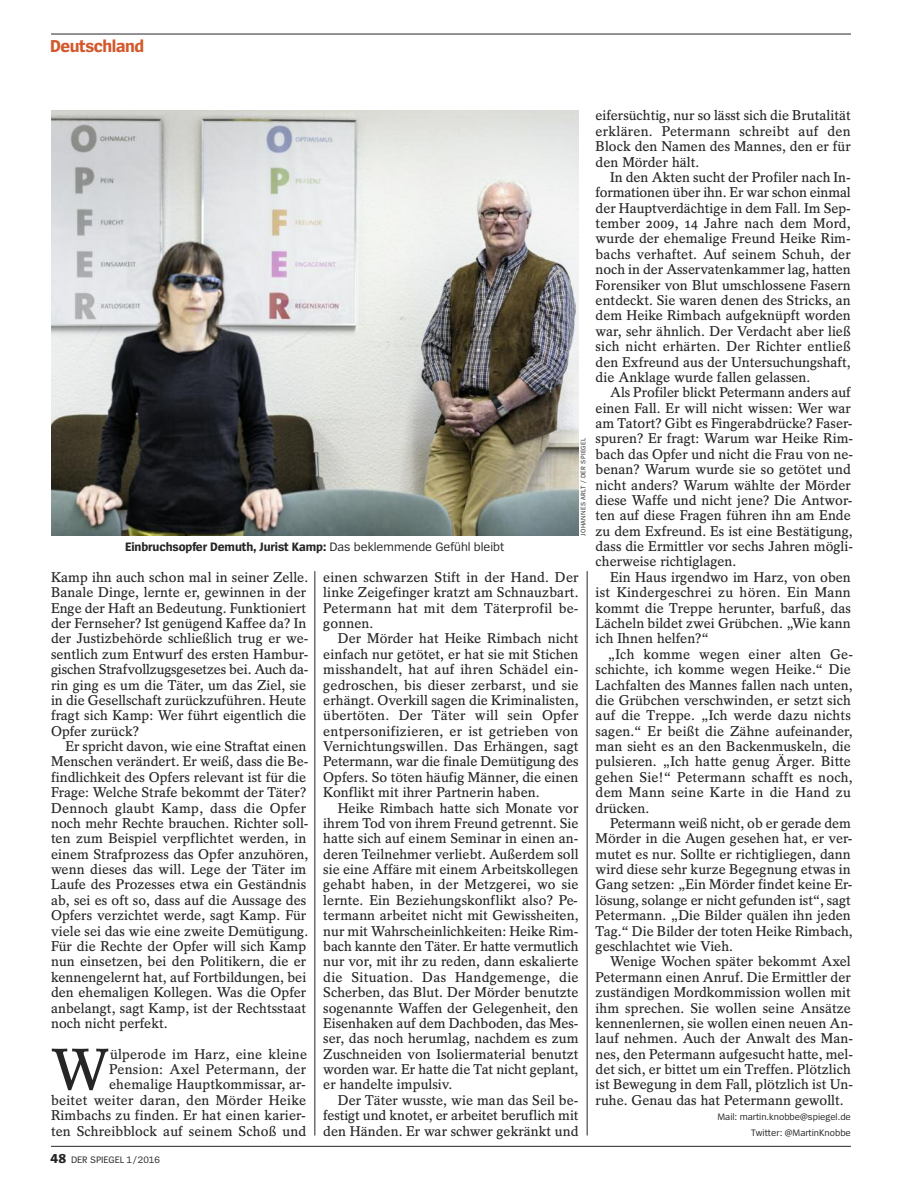
<style>
.page{position:relative;width:902px;height:1191px;background:#fff}
.page>*{position:absolute;margin:0;border:0;box-sizing:border-box;transform-origin:0 0}
.t1{font:600 58.2px "Spiegel Serif";color:#272627}
.t2{font:700 18px "Spiegel Sans";letter-spacing:-.025em;color:#d3592c}
.t3{font:600 14.1px/15.5px "Spiegel Serif";color:#272627;text-align:justify}
.t4{font:700 12.75px "Spiegel Sans";letter-spacing:-.01em;color:#272627}
.t5{font:9.75px/15.3px "Spiegel Sans";color:#272627;text-align:right}
.t6{font:6.75px "Spiegel Sans";letter-spacing:.05em;color:#272627}
.s1{font-weight:400}
.s2{font-weight:700;font-size:13.5px}
</style>
<div class="page">
<hr style="left:51px;top:34px;width:799px;height:1px;background:#272627">
<hr style="left:51px;top:1146px;width:799px;height:1px;background:#272627">
<hr style="left:314px;top:571px;width:1px;height:564px;background:#272627">
<hr style="left:587px;top:571px;width:1px;height:564px;background:#272627">
<img style="left:51px;top:110px;width:527px;height:425px">
<p class="t2" style="left:50px;top:39px;width:95px">Deutschland</p>
<p class="t4" style="left:125px;top:542px;width:380px">Einbruchsopfer Demuth, Jurist Kamp: <span class="s1">Das beklemmende Gefühl bleibt</span></p>
<p class="t6" style="left:580px;top:536px;width:99px;rotate:-90deg">JOHANNES ARLT / DER SPIEGEL</p>
<p class="t3" style="left:51px;top:571px;width:259px;text-align:left">Kamp ihn auch schon mal in seiner Zelle.<br>Banale Dinge, lernte er, gewinnen in der Enge der Haft an Bedeutung. Funktioniert der Fernseher? Ist genügend Kaffee da? In der Justizbehörde schließlich trug er we&shy;sentlich zum Entwurf des ersten Hambur&shy;gischen Strafvollzugsgesetzes bei. Auch da&shy;rin ging es um die Täter, um das Ziel, sie in die Gesellschaft zurückzuführen. Heute fragt sich Kamp: Wer führt eigentlich die Opfer zurück?</p>
<p class="t3" style="left:51px;top:740px;width:259px;text-align:left;text-indent:14px">Er spricht davon, wie eine Straftat einen Menschen verändert. Er weiß, dass die Be&shy;findlichkeit des Opfers relevant ist für die Frage: Welche Strafe bekommt der Täter?<br>Dennoch glaubt Kamp, dass die Opfer noch mehr Rechte brauchen. Richter soll&shy;ten zum Beispiel verpflichtet werden, in einem Strafprozess das Opfer anzuhören, wenn dieses das will. Lege der Täter im Laufe des Prozesses etwa ein Geständnis ab, sei es oft so, dass auf die Aussage des Opfers verzichtet werde, sagt Kamp. Für viele sei das wie eine zweite Demütigung.<br>Für die Rechte der Opfer will sich Kamp nun einsetzen, bei den Politikern, die er kennengelernt hat, auf Fortbildungen, bei den ehemaligen Kollegen. Was die Opfer anbelangt, sagt Kamp, ist der Rechtsstaat noch nicht perfekt.</p>
<h1 class="t1" style="left:51px;top:1048px;width:60px">W</h1>
<p class="t3" style="left:51px;top:1047px;width:258px;text-align:right">ülperode im Harz, eine kleine<br>Pension: Axel Petermann, der ehemalige Hauptkommissar, ar-<br>beitet weiter daran, den Mörder Heike Rimbachs zu finden. Er hat einen karier&shy;ten Schreibblock auf seinem Schoß und</p>
<p class="t5" style="left:51px;top:1153px;width:111px"><span class="s2">48</span> DER SPIEGEL 1/2016</p>
<p class="t3" style="left:323px;top:571px;width:257px">einen schwarzen Stift in der Hand. Der linke Zeigefinger kratzt am Schnauzbart.<br>Petermann hat mit dem Täterprofil be&shy;gonnen.</p>
<p class="t3" style="left:323px;top:632px;width:257px;text-indent:14px">Der Mörder hat Heike Rimbach nicht einfach nur getötet, er hat sie mit Stichen misshandelt, hat auf ihren Schädel ein&shy;gedroschen, bis dieser zerbarst, und sie erhängt. Overkill sagen die Kriminalisten, übertöten. Der Täter will sein Opfer entpersonifizieren, er ist getrieben von Vernichtungswillen. Das Erhängen, sagt Petermann, war die finale Demütigung des Opfers. So töten häufig Männer, die einen Konflikt mit ihrer Partnerin haben.</p>
<p class="t3" style="left:323px;top:801px;width:257px;text-indent:14px">Heike Rimbach hatte sich Monate vor ihrem Tod von ihrem Freund getrennt. Sie hatte sich auf einem Seminar in einen an&shy;deren Teilnehmer verliebt. Außerdem soll sie eine Affäre mit einem Arbeitskollegen gehabt haben, in der Metzgerei, wo sie lernte. Ein Beziehungskonflikt also? Pe&shy;termann arbeitet nicht mit Gewissheiten, nur mit Wahrscheinlichkeiten: Heike Rim&shy;bach kannte den Täter. Er hatte vermutlich nur vor, mit ihr zu reden, dann eskalierte die Situation. Das Handgemenge, die Scherben, das Blut. Der Mörder benutzte sogenannte Waffen der Gelegenheit, den Eisenhaken auf dem Dachboden, das Mes&shy;ser, das noch herumlag, nachdem es zum Zuschneiden von Isoliermaterial benutzt worden war. Er hatte die Tat nicht geplant, er handelte impulsiv.</p>
<p class="t3" style="left:323px;top:1093px;width:257px;text-indent:14px">Der Täter wusste, wie man das Seil be&shy;festigt und knotet, er arbeitet beruflich mit den Händen. Er war schwer gekränkt und</p>
<p class="t3" style="left:595px;top:109px;width:257px">eifersüchtig, nur so lässt sich die Brutalität erklären. Petermann schreibt auf den Block den Namen des Mannes, den er für den Mörder hält.</p>
<p class="t3" style="left:595px;top:171px;width:257px;text-indent:14px">In den Akten sucht der Profiler nach In&shy;formationen über ihn. Er war schon einmal der Hauptverdächtige in dem Fall. Im Sep&shy;tember 2009, 14 Jahre nach dem Mord, wurde der ehemalige Freund Heike Rim&shy;bachs verhaftet. Auf seinem Schuh, der noch in der Asservatenkammer lag, hatten Forensiker von Blut umschlossene Fasern entdeckt. Sie waren denen des Stricks, an dem Heike Rimbach aufgeknüpft worden war, sehr ähnlich. Der Verdacht aber ließ sich nicht erhärten. Der Richter entließ den Exfreund aus der Untersuchungshaft, die Anklage wurde fallen gelassen.</p>
<p class="t3" style="left:595px;top:386px;width:259px;text-align:left;text-indent:14px">Als Profiler blickt Petermann anders auf einen Fall. Er will nicht wissen: Wer war am Tatort? Gibt es Fingerabdrücke? Faser&shy;spuren? Er fragt: Warum war Heike Rim&shy;bach das Opfer und nicht die Frau von ne&shy;benan? Warum wurde sie so getötet und nicht anders? Warum wählte der Mörder diese Waffe und nicht jene? Die Antwor&shy;ten auf diese Fragen führen ihn am Ende zu dem Exfreund. Es ist eine Bestätigung, dass die Ermittler vor sechs Jahren mögli&shy;cherweise richtiglagen.</p>
<p class="t3" style="left:595px;top:571px;width:257px;text-indent:14px">Ein Haus irgendwo im Harz, von oben ist Kindergeschrei zu hören. Ein Mann kommt die Treppe herunter, barfuß, das Lächeln bildet zwei Grübchen. „Wie kann ich Ihnen helfen?“</p>
<p class="t3" style="left:595px;top:647px;width:259px;text-align:left;text-indent:12px">„Ich komme wegen einer alten Ge&shy;schichte, ich komme wegen Heike.“ Die Lachfalten des Mannes fallen nach unten, die Grübchen verschwinden, er setzt sich auf die Treppe. „Ich werde dazu nichts sagen.“ Er beißt die Zähne aufeinander, man sieht es an den Backenmuskeln, die pulsieren. „Ich hatte genug Ärger. Bitte gehen Sie!“ Petermann schafft es noch, dem Mann seine Karte in die Hand zu drücken.</p>
<p class="t3" style="left:595px;top:817px;width:259px;text-align:left;text-indent:14px">Petermann weiß nicht, ob er gerade dem Mörder in die Augen gesehen hat, er ver&shy;mutet es nur. Sollte er richtigliegen, dann wird diese sehr kurze Begegnung etwas in Gang setzen: „Ein Mörder findet keine Er&shy;lösung, solange er nicht gefunden ist“, sagt Petermann. „Die Bilder quälen ihn jeden Tag.“ Die Bilder der toten Heike Rimbach, geschlachtet wie Vieh.</p>
<p class="t3" style="left:595px;top:955px;width:259px;text-align:left;text-indent:14px">Wenige Wochen später bekommt Axel Petermann einen Anruf. Die Ermittler der zuständigen Mordkommission wollen mit ihm sprechen. Sie wollen seine Ansätze kennenlernen, sie wollen einen neuen An&shy;lauf nehmen. Auch der Anwalt des Man&shy;nes, den Petermann aufgesucht hatte, mel&shy;det sich, er bittet um ein Treffen. Plötzlich ist Bewegung in dem Fall, plötzlich ist Un&shy;ruhe. Genau das hat Petermann gewollt.</p>
<p class="t5" style="left:717px;top:1110px;width:135px">Mail: martin.knobbe@spiegel.de<br>Twitter: @MartinKnobbe</p>
</div>
